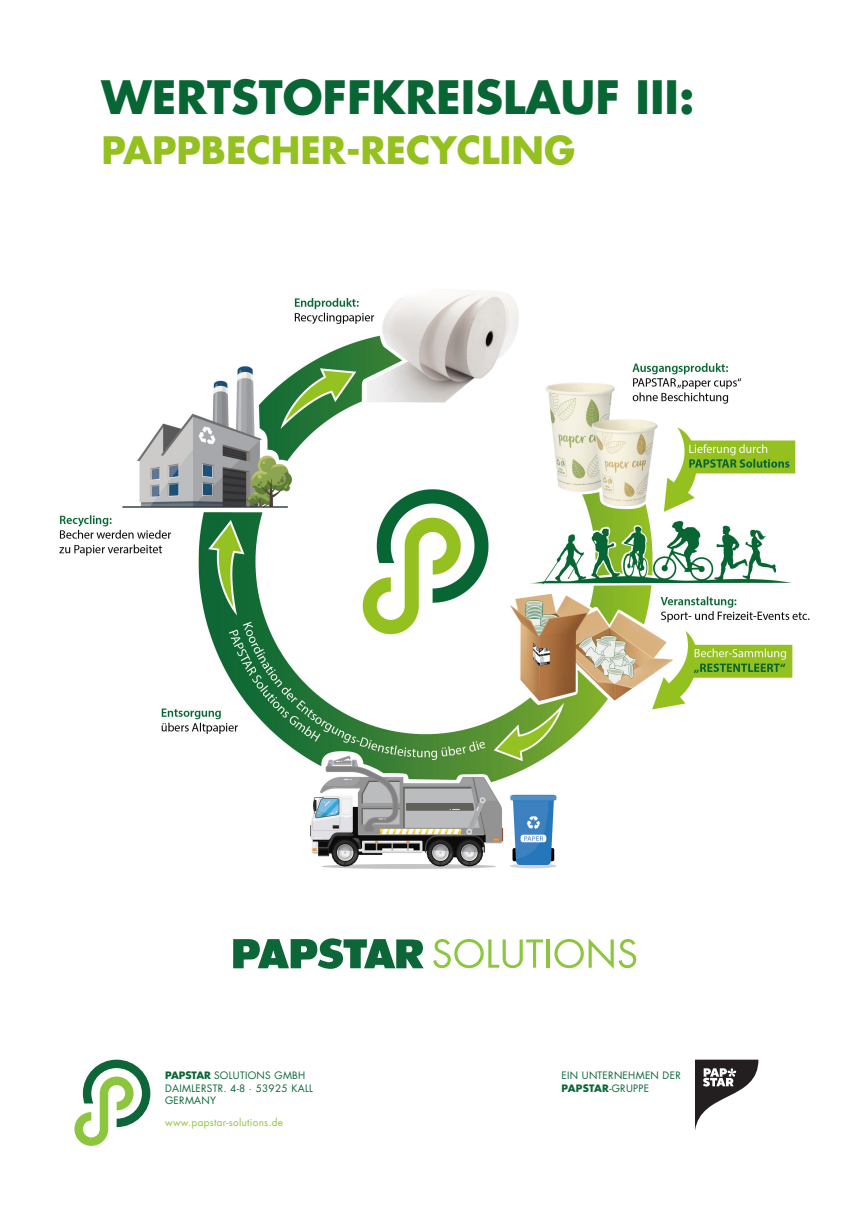
<style>
.page{position:relative;width:859px;height:1208px;background:#fff}
.page>*{position:absolute;margin:0;border:0;box-sizing:border-box;transform-origin:0 0}
.t1{font:700 45px "Futura LT";color:#076633}
.t2{font:700 37px "Futura LT";color:#94c11f}
.t3{font:10px "Futura LT";letter-spacing:.03em;color:#0c6638}
.t4{font:10px "Futura LT";letter-spacing:.03em;color:#8bc63e}
.t5{font:700 10px "Futura LT";letter-spacing:.03em;color:#0c6638}
.s1{font-weight:700}
.s2{font-weight:400}
</style>
<div class="page">
<img style="left:59px;top:290px;width:751px;height:579px">
<svg style="left:695px;top:1059px;width:63px;height:71px"></svg>
<svg style="left:233px;top:938px;width:191px;height:31px"></svg>
<svg style="left:433px;top:939px;width:110px;height:29px"></svg>
<hr style="left:547px;top:939px;width:3px;height:28px;background:#8bc63e">
<svg style="left:554px;top:938px;width:82px;height:31px"></svg>
<svg style="left:74px;top:1059px;width:76px;height:86px"></svg>
<p class="t1" style="left:101px;top:67px;width:595px">WERTSTOFFKREISLAUF III:</p>
<p class="t2" style="left:101px;top:125px;width:475px">PAPPBECHER-RECYCLING</p>
<p class="t3" style="left:165px;top:1068px;width:142px"><span class="s1">PAPSTAR</span> SOLUTIONS GMBH</p>
<p class="t3" style="left:165px;top:1081px;width:149px">DAIMLERSTR. 4-8 · 53925 KALL</p>
<p class="t3" style="left:165px;top:1094px;width:52px">GERMANY</p>
<p class="t4" style="left:165px;top:1115px;width:120px">www.papstar-solutions.de</p>
<p class="t3" style="left:561px;top:1068px;width:121px">EIN UNTERNEHMEN DER</p>
<p class="t5" style="left:561px;top:1081px;width:89px">PAPSTAR<span class="s2">-GRUPPE</span></p>
</div>
